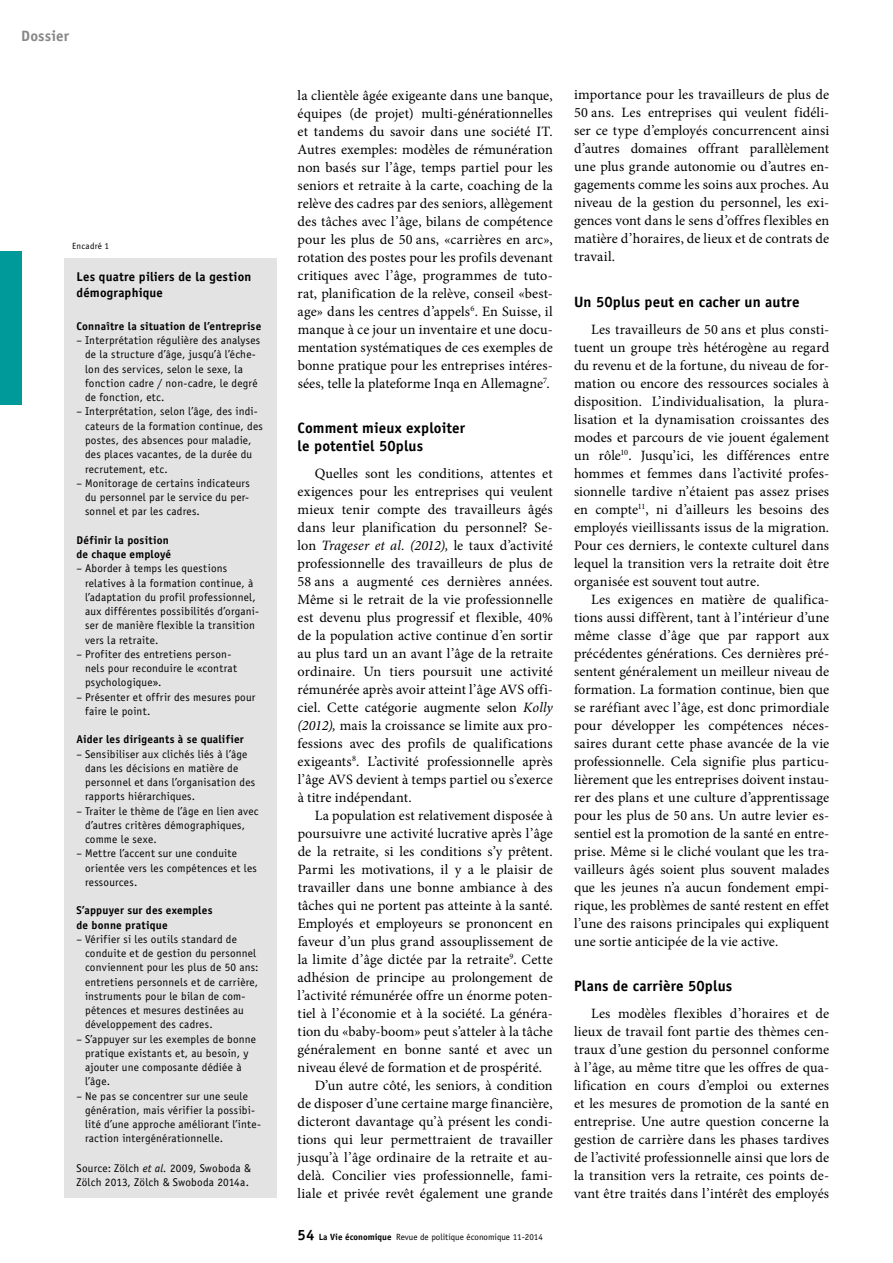
<style>
.page{position:relative;width:893px;height:1263px;background:#fff}
.page>*{position:absolute;margin:0;border:0;box-sizing:border-box;transform-origin:0 0}
.t1{font:700 15px/18px "Officina Sans Std";letter-spacing:.01em;color:#000}
.t2{font:700 15px "Officina Sans Std";letter-spacing:.01em;color:#868786}
.t3{font:14.25px/18px "Minion Pro";letter-spacing:.005em;color:#000;text-align:justify}
.t4{font:700 12.75px/16.5px "Officina Sans Std";letter-spacing:.015em;color:#000}
.t5{font:11.25px/14.2px "Officina Sans Std";letter-spacing:.02em;color:#000}
.t6{font:700 11.25px/14.2px "Officina Sans Std";letter-spacing:.02em;color:#000}
.t7{font:9px "Officina Sans Std";color:#000}
.t8{font:9px "Officina Sans Std";letter-spacing:.025em;color:#000}
.s1{font-style:italic}
.s2{font-weight:700;font-size:15px}
.s3{font-weight:700}
</style>
<div class="page">
<div style="left:64px;top:258px;width:212px;height:939px;background:#e3e3e3"></div>
<div style="left:0;top:252px;width:21px;height:153px;background:#009a9b"></div>
<p class="t2" style="left:21px;top:26px;width:49px">Dossier</p>
<p class="t8" style="left:72px;top:241px;width:38px">Encadré 1</p>
<p class="t4" style="left:77px;top:268px;width:176px">Les quatre piliers de la gestion démographique</p>
<p class="t6" style="left:77px;top:319px;width:186px">Connaître la situation de l’entreprise</p>
<p class="t5" style="left:85px;top:333px;width:177px;text-indent:-9px">– Interprétation régulière des analyses de la structure d’âge, jusqu’à l’éche&shy;lon des services, selon le sexe, la fonction cadre / non-cadre, le degré de fonction, etc.</p>
<p class="t5" style="left:85px;top:405px;width:179px;text-indent:-9px">– Interprétation, selon l’âge, des indi&shy;cateurs de la formation continue, des postes, des absences pour maladie, des places vacantes, de la durée du recrutement, etc.</p>
<p class="t5" style="left:85px;top:476px;width:166px;text-align:justify;text-indent:-9px">– Monitorage de certains indicateurs du personnel par le service du per&shy;sonnel et par les cadres.</p>
<p class="t6" style="left:77px;top:533px;width:96px">Définir la position de chaque employé</p>
<p class="t5" style="left:85px;top:561px;width:176px;text-indent:-9px">– Aborder à temps les questions relatives à la formation continue, à l’adaptation du profil professionnel, aux différentes possibilités d’organi&shy;ser de manière flexible la transition vers la retraite.</p>
<p class="t5" style="left:85px;top:647px;width:153px;text-indent:-9px">– Profiter des entretiens person&shy;nels pour reconduire le «contrat psychologique».</p>
<p class="t5" style="left:85px;top:690px;width:172px;text-indent:-9px">– Présenter et offrir des mesures pour faire le point.</p>
<p class="t6" style="left:77px;top:732px;width:169px">Aider les dirigeants à se qualifier</p>
<p class="t5" style="left:85px;top:747px;width:172px;text-indent:-9px">– Sensibiliser aux clichés liés à l’âge dans les décisions en matière de personnel et dans l’organisation des rapports hiérarchiques.</p>
<p class="t5" style="left:85px;top:804px;width:175px;text-indent:-9px">– Traiter le thème de l’âge en lien avec d’autres critères démographiques, comme le sexe.</p>
<p class="t5" style="left:85px;top:846px;width:173px;text-indent:-9px">– Mettre l’accent sur une conduite orientée vers les compétences et les ressources.</p>
<p class="t6" style="left:77px;top:903px;width:137px">S’appuyer sur des exemples de bonne pratique</p>
<p class="t5" style="left:85px;top:932px;width:175px;text-indent:-9px">– Vérifier si les outils standard de conduite et de gestion du personnel conviennent pour les plus de 50 ans: entretiens personnels et de carrière, instruments pour le bilan de com&shy;pétences et mesures destinées au développement des cadres.</p>
<p class="t5" style="left:85px;top:1032px;width:173px;text-indent:-9px">– S’appuyer sur les exemples de bonne pratique existants et, au besoin, y ajouter une composante dédiée à l’âge.</p>
<p class="t5" style="left:85px;top:1089px;width:177px;text-indent:-9px">– Ne pas se concentrer sur une seule génération, mais vérifier la possibi&shy;lité d’une approche améliorant l’inte&shy;raction intergénérationnelle.</p>
<p class="t5" style="left:77px;top:1161px;width:176px">Source: Zölch <span class="s1">et al.</span> 2009, Swoboda &amp;<br>Zölch 2013, Zölch &amp; Swoboda 2014a.</p>
<p class="t3" style="left:298px;top:86px;width:257px">la clientèle âgée exigeante dans une banque, équipes (de projet) multi-générationnelles et tandems du savoir dans une société IT.<br>Autres exemples: modèles de rémunération non basés sur l’âge, temps partiel pour les seniors et retraite à la carte, coaching de la relève des cadres par des seniors, allègement des tâches avec l’âge, bilans de compétence pour les plus de 50 ans, «carrières en arc», rotation des postes pour les profils devenant critiques avec l’âge, programmes de tuto&shy;rat, planification de la relève, conseil «best&shy;age» dans les centres d’appels<sup>6</sup>. En Suisse, il manque à ce jour un inventaire et une docu&shy;mentation systématiques de ces exemples de bonne pratique pour les entreprises intéres&shy;sées, telle la plateforme Inqa en Allemagne<sup>7</sup>.</p>
<p class="t1" style="left:298px;top:418px;width:169px">Comment mieux exploiter le potentiel 50plus</p>
<p class="t3" style="left:298px;top:464px;width:257px;text-indent:17px">Quelles sont les conditions, attentes et exigences pour les entreprises qui veulent mieux tenir compte des travailleurs âgés dans leur planification du personnel? Se&shy;lon <span class="s1">Trageser et al. (2012),</span> le taux d’activité professionnelle des travailleurs de plus de 58 ans a augmenté ces dernières années.<br>Même si le retrait de la vie professionnelle est devenu plus progressif et flexible, 40% de la population active continue d’en sortir au plus tard un an avant l’âge de la retraite ordinaire. Un tiers poursuit une activité rémunérée après avoir atteint l’âge AVS offi&shy;ciel. Cette catégorie augmente selon <span class="s1">Kolly (2012),</span> mais la croissance se limite aux pro&shy;fessions avec des profils de qualifications exigeants<sup>8</sup>. L’activité professionnelle après l’âge AVS devient à temps partiel ou s’exerce à titre indépendant.</p>
<p class="t3" style="left:315px;top:806px;width:240px">La population est relativement disposée à</p>
<p class="t3" style="left:298px;top:824px;width:257px">poursuivre une activité lucrative après l’âge</p>
<p class="t3" style="left:298px;top:842px;width:257px">de la retraite, si les conditions s’y prêtent.</p>
<p class="t3" style="left:298px;top:860px;width:257px">Parmi les motivations, il y a le plaisir de</p>
<p class="t3" style="left:298px;top:878px;width:257px">travailler dans une bonne ambiance à des</p>
<p class="t3" style="left:298px;top:896px;width:257px">tâches qui ne portent pas atteinte à la santé.</p>
<p class="t3" style="left:298px;top:914px;width:257px">Employés et employeurs se prononcent en</p>
<p class="t3" style="left:298px;top:932px;width:257px">faveur d’un plus grand assouplissement de</p>
<p class="t3" style="left:298px;top:950px;width:257px">la limite d’âge dictée par la retraite<sup>9</sup>. Cette</p>
<p class="t3" style="left:298px;top:968px;width:257px">adhésion de principe au prolongement de</p>
<p class="t3" style="left:298px;top:986px;width:257px">l’activité rémunérée offre un énorme poten-</p>
<p class="t3" style="left:298px;top:1004px;width:257px">tiel à l’économie et à la société. La généra-</p>
<p class="t3" style="left:298px;top:1022px;width:257px">tion du «baby-boom» peut s’atteler à la tâche</p>
<p class="t3" style="left:298px;top:1040px;width:257px">généralement en bonne santé et avec un</p>
<p class="t3" style="left:298px;top:1058px;width:246px">niveau élevé de formation et de prospérité.</p>
<p class="t3" style="left:315px;top:1076px;width:240px">D’un autre côté, les seniors, à condition</p>
<p class="t3" style="left:298px;top:1094px;width:257px">de disposer d’une certaine marge financière,</p>
<p class="t3" style="left:298px;top:1112px;width:257px">dicteront davantage qu’à présent les condi-</p>
<p class="t3" style="left:298px;top:1130px;width:257px">tions qui leur permettraient de travailler</p>
<p class="t3" style="left:298px;top:1148px;width:257px">jusqu’à l’âge ordinaire de la retraite et au-</p>
<p class="t3" style="left:298px;top:1166px;width:257px">delà. Concilier vies professionnelle, fami-</p>
<p class="t3" style="left:298px;top:1184px;width:257px">liale et privée revêt également une grande</p>
<p class="t7" style="left:298px;top:1231px;width:247px"><span class="s2">54</span> <span class="s3">La Vie économique</span> Revue de politique économique 11-2014</p>
<p class="t3" style="left:574px;top:86px;width:257px">importance pour les travailleurs de plus de 50 ans. Les entreprises qui veulent fidéli&shy;ser ce type d’employés concurrencent ainsi d’autres domaines offrant parallèlement une plus grande autonomie ou d’autres en&shy;gagements comme les soins aux proches. Au niveau de la gestion du personnel, les exi&shy;gences vont dans le sens d’offres flexibles en matière d’horaires, de lieux et de contrats de travail.</p>
<p class="t1" style="left:574px;top:292px;width:227px">Un 50plus peut en cacher un autre</p>
<p class="t3" style="left:574px;top:320px;width:257px;text-indent:17px">Les travailleurs de 50 ans et plus consti&shy;tuent un groupe très hétérogène au regard du revenu et de la fortune, du niveau de for&shy;mation ou encore des ressources sociales à disposition. L’individualisation, la plura&shy;lisation et la dynamisation croissantes des modes et parcours de vie jouent également un rôle<sup>10</sup>. Jusqu’ici, les différences entre hommes et femmes dans l’activité profes&shy;sionnelle tardive n’étaient pas assez prises en compte<sup>11</sup>, ni d’ailleurs les besoins des employés vieillissants issus de la migration.<br>Pour ces derniers, le contexte culturel dans lequel la transition vers la retraite doit être organisée est souvent tout autre.</p>
<p class="t3" style="left:574px;top:590px;width:257px;text-indent:17px">Les exigences en matière de qualifica&shy;tions aussi diffèrent, tant à l’intérieur d’une même classe d’âge que par rapport aux précédentes générations. Ces dernières pré&shy;sentent généralement un meilleur niveau de formation. La formation continue, bien que se raréfiant avec l’âge, est donc primordiale pour développer les compétences néces&shy;saires durant cette phase avancée de la vie professionnelle. Cela signifie plus particu&shy;lièrement que les entreprises doivent instau&shy;rer des plans et une culture d’apprentissage pour les plus de 50 ans. Un autre levier es&shy;sentiel est la promotion de la santé en entre&shy;prise. Même si le cliché voulant que les tra&shy;vailleurs âgés soient plus souvent malades que les jeunes n’a aucun fondement empi&shy;rique, les problèmes de santé restent en effet l’une des raisons principales qui expliquent une sortie anticipée de la vie active.</p>
<p class="t1" style="left:574px;top:976px;width:160px">Plans de carrière 50plus</p>
<p class="t3" style="left:574px;top:1004px;width:257px;text-indent:17px">Les modèles flexibles d’horaires et de lieux de travail font partie des thèmes cen&shy;traux d’une gestion du personnel conforme à l’âge, au même titre que les offres de qua&shy;lification en cours d’emploi ou externes et les mesures de promotion de la santé en entreprise. Une autre question concerne la gestion de carrière dans les phases tardives de l’activité professionnelle ainsi que lors de la transition vers la retraite, ces points de&shy;vant être traités dans l’intérêt des employés</p>
</div>
